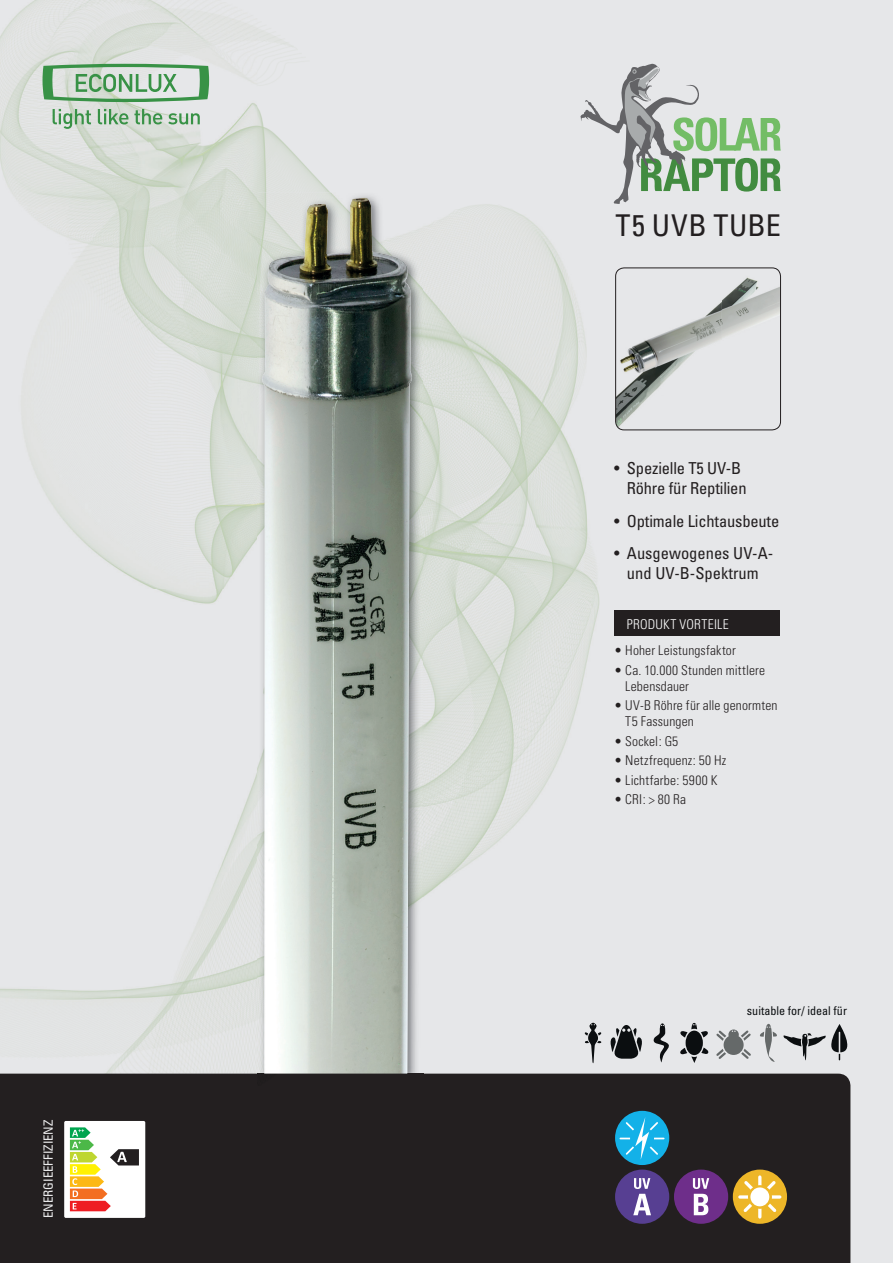
<style>
.page{position:relative;width:893px;height:1263px;background:#e6e7e9}
.page>*{position:absolute;margin:0;border:0;box-sizing:border-box;transform-origin:0 0}
.t1{font:condensed 30px "Univers";letter-spacing:.025em;color:#231f20}
.t2{font:condensed 16.5px/19.8px "Univers";letter-spacing:-.01em;color:#231f20}
.t3{font:300 condensed 13.5px/16.2px "Univers";letter-spacing:.01em;color:#231f20}
.t4{font:300 condensed 13.5px "Univers";letter-spacing:.015em;color:#fff}
.t5{font:condensed 12.75px "Univers";color:#ededee}
.t6{font:condensed 12.15px "Univers";color:#0b0e10}
</style>
<div class="page">
<img style="left:0;top:0;width:257px;height:1073px">
<img style="left:257px;top:28px;width:396px;height:186px">
<img style="left:423px;top:214px;width:193px;height:850px">
<img style="left:621px;top:267px;width:101px;height:1px">
<div style="left:0;top:1073px;width:850px;height:190px;background:#231f20"></div>
<img style="left:257px;top:193px;width:166px;height:892px">
<img style="left:264px;top:456px;width:145px;height:617px">
<img style="left:262px;top:198px;width:150px;height:258px">
<div style="left:614px;top:610px;width:166px;height:26px;background:#231f20"></div>
<div style="left:674px;top:1169px;width:54px;height:55px;background:#6e2e8a;border-radius:50%"></div>
<svg style="left:693px;top:1178px;width:16px;height:37px"></svg>
<div style="left:733px;top:1169px;width:54px;height:55px;background:#edb628;border-radius:50%"></div>
<div style="left:750px;top:1187px;width:19px;height:19px;background:#fff;border-radius:50%"></div>
<svg style="left:767px;top:1181px;width:9px;height:8px"></svg>
<svg style="left:744px;top:1175px;width:17px;height:14px"></svg>
<svg style="left:768px;top:1195px;width:13px;height:17px"></svg>
<svg style="left:738px;top:1195px;width:14px;height:17px"></svg>
<svg style="left:758px;top:1209px;width:3px;height:9px"></svg>
<div style="left:615px;top:1169px;width:54px;height:55px;background:#573f92;border-radius:50%"></div>
<svg style="left:633px;top:1178px;width:18px;height:37px"></svg>
<div style="left:615px;top:1111px;width:54px;height:54px;background:#13b1e8;border-radius:50%"></div>
<svg style="left:620px;top:1117px;width:44px;height:43px"></svg>
<div style="left:64px;top:1121px;width:81px;height:96px;background:#fff;border-radius:2px"></div>
<svg style="left:70px;top:1127px;width:69px;height:84px"></svg>
<svg style="left:43px;top:64px;width:166px;height:38px"></svg>
<svg style="left:53px;top:109px;width:38px;height:20px"></svg>
<svg style="left:98px;top:109px;width:30px;height:15px"></svg>
<svg style="left:134px;top:109px;width:28px;height:15px"></svg>
<svg style="left:168px;top:113px;width:32px;height:11px"></svg>
<img style="left:616px;top:268px;width:164px;height:162px">
<div style="left:615px;top:268px;width:166px;height:162px;border:1px solid #231f20;border-radius:9px"></div>
<svg style="left:580px;top:64px;width:201px;height:140px"></svg>
<svg style="left:584px;top:1022px;width:18px;height:41px"></svg>
<div style="left:686px;top:1030px;width:17px;height:25px;background:#0b0e10;border-radius:50%"></div>
<svg style="left:680px;top:1023px;width:28px;height:14px"></svg>
<svg style="left:680px;top:1047px;width:29px;height:16px"></svg>
<svg style="left:653px;top:1023px;width:16px;height:39px"></svg>
<svg style="left:608px;top:1025px;width:34px;height:34px"></svg>
<svg style="left:716px;top:1029px;width:35px;height:30px"></svg>
<svg style="left:760px;top:1024px;width:17px;height:38px"></svg>
<svg style="left:783px;top:1024px;width:65px;height:36px"></svg>
<p class="t5" style="left:40px;top:1218px;width:100px;rotate:-90deg">ENERGIEEFFIZIENZ</p>
<h1 class="t1" style="left:616px;top:206px;width:167px">T5 UVB TUBE</h1>
<p class="t2" style="left:627px;top:458px;width:121px;text-indent:-13px">• Spezielle T5 UV-B<br>Röhre für Reptilien</p>
<p class="t2" style="left:614px;top:510px;width:167px">• Optimale Lichtausbeute</p>
<p class="t2" style="left:614px;top:543px;width:161px;text-align:center">• Ausgewogenes UV-A&shy;und UV-B-Spektrum</p>
<p class="t4" style="left:627px;top:616px;width:103px">PRODUKT VORTEILE</p>
<p class="t3" style="left:614px;top:642px;width:123px">• Hoher Leistungsfaktor</p>
<p class="t3" style="left:625px;top:662px;width:141px;text-indent:-11px">• Ca. 10.000 Stunden mittlere<br>Lebensdauer</p>
<p class="t3" style="left:625px;top:697px;width:154px;text-indent:-11px">• UV-B Röhre für alle genormten<br>T5 Fassungen</p>
<p class="t3" style="left:614px;top:733px;width:66px">• Sockel: G5</p>
<p class="t3" style="left:614px;top:752px;width:114px">• Netzfrequenz: 50 Hz</p>
<p class="t3" style="left:614px;top:772px;width:105px">• Lichtfarbe: 5900 K</p>
<p class="t3" style="left:614px;top:791px;width:73px">• CRI: &gt; 80 Ra</p>
<p class="t6" style="left:747px;top:1002px;width:102px">suitable for/ ideal für</p>
</div>
